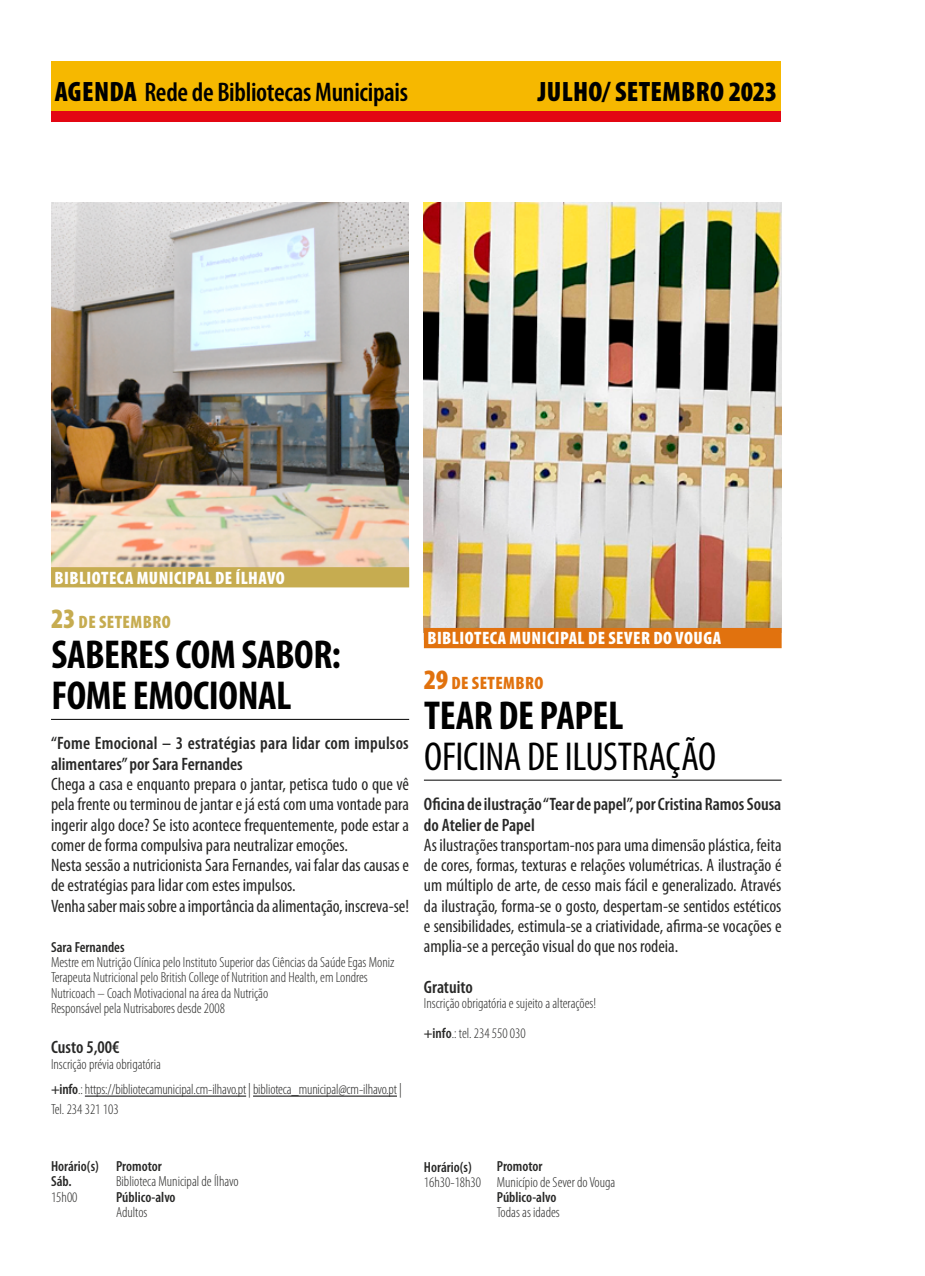
<style>
.page{position:relative;width:925px;height:1276px;background:#fff}
.page>*{position:absolute;margin:0;border:0;box-sizing:border-box;transform-origin:0 0}
.t1{font:700 condensed 40.5px/40.5px "Myriad Pro";letter-spacing:-.01em;color:#000}
.t2{font:condensed 40.5px "Myriad Pro";letter-spacing:-.01em;color:#000}
.t3{font:900 condensed 28.12px "Myriad Pro";letter-spacing:.01em;color:#000}
.t4{font:600 condensed 27px "Myriad Pro";letter-spacing:-.01em;color:#000}
.t5{font:condensed 18px/20.2px "Myriad Pro";color:#282827}
.t6{font:600 condensed 18px/20.2px "Myriad Pro";color:#282827}
.t7{font:900 condensed 18px "Myriad Pro";letter-spacing:.025em;color:#fff}
.t8{font:900 condensed 18px "Myriad Pro";letter-spacing:.025em;color:#c6ac50}
.t9{font:900 condensed 18px "Myriad Pro";letter-spacing:.025em;color:#e1720e}
.t10{font:300 condensed 14.62px/15.1px "Myriad Pro";color:#282827}
.t11{font:600 condensed 14.62px/15.1px "Myriad Pro";color:#282827}
.s1{font-weight:900;font-size:28.12px}
.s2{font-size:28.12px}
.s3{font-weight:600}
</style>
<div class="page">
<div style="left:51px;top:61px;width:730px;height:50px;background:#f6b800"></div>
<div style="left:51px;top:111px;width:730px;height:11px;background:#e30613"></div>
<img style="left:51px;top:203px;width:357px;height:364px">
<div style="left:51px;top:567px;width:358px;height:20px;background:#c6ac50"></div>
<hr style="left:51px;top:719px;width:358px;height:1px;background:#000">
<hr style="left:85px;top:1095px;width:161px;height:1px;background:#000">
<hr style="left:253px;top:1095px;width:144px;height:1px;background:#000">
<img style="left:424px;top:202px;width:357px;height:426px">
<div style="left:424px;top:628px;width:357px;height:20px;background:#e1720e"></div>
<hr style="left:424px;top:780px;width:357px;height:1px;background:#000">
<h3 class="t4" style="left:55px;top:78px;width:355px"><span class="s1">AGENDA</span> Rede de Bibliotecas Municipais</h3>
<h2 class="t3" style="left:538px;top:76px;width:241px">JULHO/ SETEMBRO 2023</h2>
<p class="t7" style="left:55px;top:567px;width:232px">BIBLIOTECA MUNICIPAL DE ÍLHAVO</p>
<p class="t8" style="left:51px;top:612px;width:121px"><span class="s2">23</span> DE SETEMBRO</p>
<h1 class="t1" style="left:51px;top:635px;width:291px">SABERES COM SABOR:<br>FOME EMOCIONAL</h1>
<p class="t6" style="left:51px;top:733px;width:359px">“Fome Emocional – 3 estratégias para lidar com impulsos alimentares” por Sara Fernandes</p>
<p class="t5" style="left:51px;top:774px;width:360px">Chega a casa e enquanto prepara o jantar, petisca tudo o que vê pela frente ou terminou de jantar e já está com uma vontade para ingerir algo doce? Se isto acontece frequentemente, pode estar a comer de forma compulsiva para neutralizar emoções.<br>Nesta sessão a nutricionista Sara Fernandes, vai falar das causas e de estratégias para lidar com estes impulsos.<br>Venha saber mais sobre a importância da alimentação, inscreva-se!</p>
<p class="t11" style="left:51px;top:940px;width:75px">Sara Fernandes</p>
<p class="t10" style="left:51px;top:955px;width:345px">Mestre em Nutrição Clínica pelo Instituto Superior das Ciências da Saúde Egas Moniz Terapeuta Nutricional pelo British College of Nutrition and Health, em Londres Nutricoach – Coach Motivacional na área da Nutrição<br>Responsável pela Nutrisabores desde 2008</p>
<p class="t6" style="left:51px;top:1037px;width:70px">Custo 5,00€</p>
<p class="t10" style="left:51px;top:1051px;width:352px;line-height:25.4px">Inscrição prévia obrigatória<br><span class="s3">+info</span>.: https://bibliotecamunicipal.cm-ilhavo.pt | biblioteca_municipal@cm-ilhavo.pt |</p>
<p class="t10" style="left:51px;top:1102px;width:69px">Tel. 234 321 103</p>
<p class="t7" style="left:427px;top:628px;width:295px">BIBLIOTECA MUNICIPAL DE SEVER DO VOUGA</p>
<p class="t9" style="left:424px;top:672px;width:121px"><span class="s2">29</span> DE SETEMBRO</p>
<h1 class="t1" style="left:424px;top:696px;width:201px">TEAR DE PAPEL</h1>
<h1 class="t2" style="left:424px;top:734px;width:293px">OFICINA DE ILUSTRAÇÃO</h1>
<p class="t6" style="left:424px;top:794px;width:359px">Oficina de ilustração “Tear de papel”, por Cristina Ramos Sousa do Atelier de Papel</p>
<p class="t5" style="left:424px;top:835px;width:359px;text-align:justify">As ilustrações transportam-nos para uma dimensão plástica, feita de cores, formas, texturas e relações volumétricas. A ilustração é um múltiplo de arte, de cesso mais fácil e generalizado. Através da ilustração, forma-se o gosto, despertam-se sentidos estéticos e sensibilidades, estimula-se a criatividade, afirma-se vocações e amplia-se a perceção visual do que nos rodeia.</p>
<p class="t6" style="left:424px;top:976px;width:51px">Gratuito</p>
<p class="t10" style="left:424px;top:988px;width:174px;line-height:30.4px">Inscrição obrigatória e sujeito a alterações! <span class="s3">+info</span>.: tel. 234 550 030</p>
<p class="t11" style="left:51px;top:1159px;width:49px">Horário(s)<br>Sáb.</p>
<p class="t10" style="left:51px;top:1189px;width:28px">15h00</p>
<p class="t11" style="left:116px;top:1159px;width:47px">Promotor</p>
<p class="t10" style="left:116px;top:1174px;width:124px">Biblioteca Municipal de Ílhavo</p>
<p class="t11" style="left:116px;top:1189px;width:61px">Público-alvo</p>
<p class="t10" style="left:116px;top:1204px;width:33px">Adultos</p>
<p class="t11" style="left:424px;top:1159px;width:49px">Horário(s)</p>
<p class="t10" style="left:424px;top:1174px;width:59px">16h30-18h30</p>
<p class="t11" style="left:497px;top:1159px;width:47px">Promotor</p>
<p class="t10" style="left:497px;top:1174px;width:120px">Município de Sever do Vouga</p>
<p class="t11" style="left:497px;top:1189px;width:61px">Público-alvo</p>
<p class="t10" style="left:497px;top:1205px;width:65px">Todas as idades</p>
</div>
